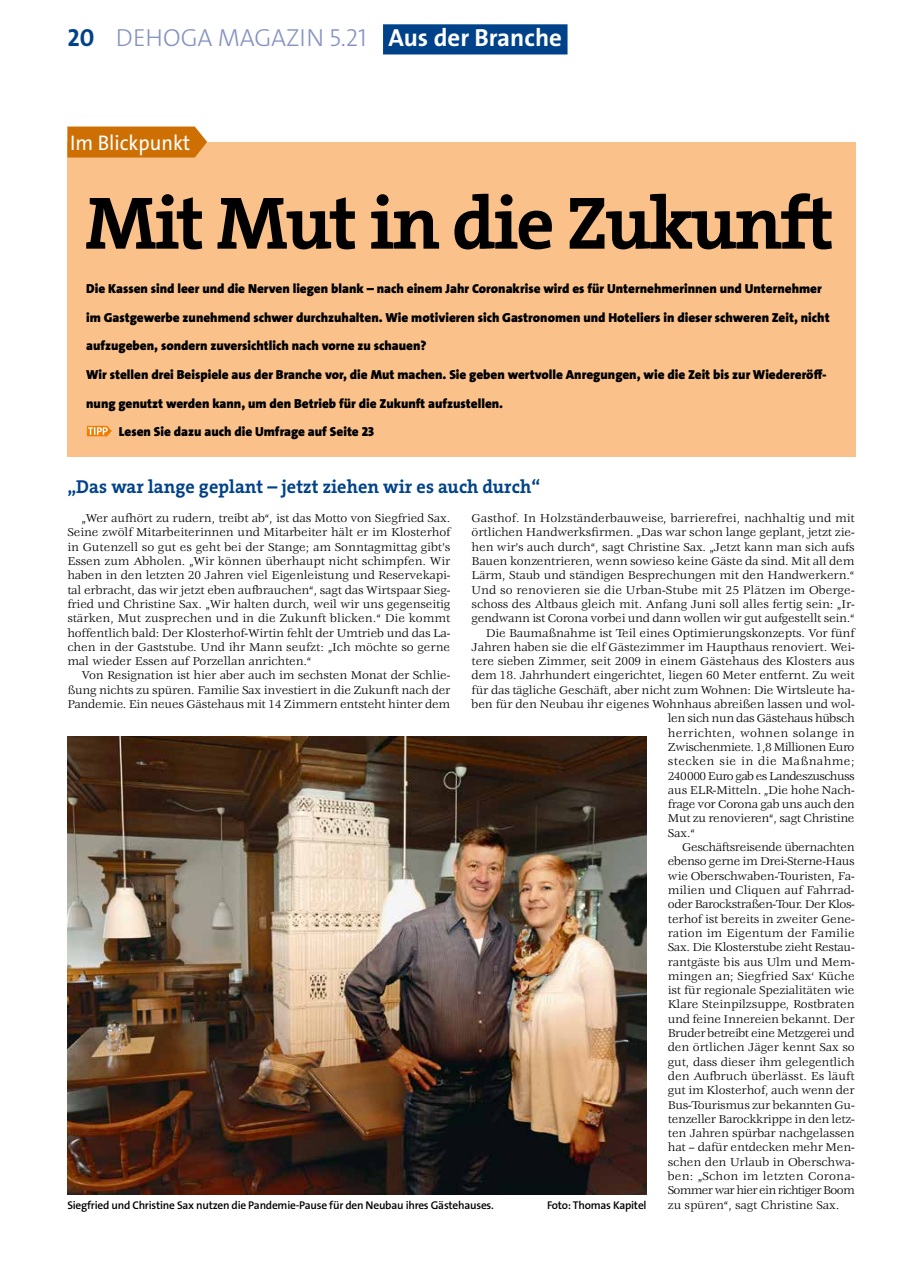
<style>
.page{position:relative;width:922px;height:1276px;background:#fff}
.page>*{position:absolute;margin:0;border:0;box-sizing:border-box;transform-origin:0 0}
.t1{font:700 75px "The Serif B W7";letter-spacing:-.03em;color:#000}
.t2{font:300 24.75px "The Sans Os F";color:#8693c2}
.t3{font:21.25px "The Sans Os F";color:#fff;scale:.95 1}
.t4{font:700 18.75px "The Serif B W7";letter-spacing:.005em;color:#004289}
.t5{font:900 13.12px "The Sans Os F";color:#000}
.t6{font:12.5px/14.2px "Veljovic Std";letter-spacing:-.01em;color:#000;text-align:justify}
.t7{font:12.5px "Veljovic Std";letter-spacing:-.035em;color:#000}
.t8{font:12.5px "Veljovic Std";letter-spacing:-.03em;color:#000}
.t9{font:12.5px "Veljovic Std";letter-spacing:-.045em;color:#000}
.t10{font:12.5px "Veljovic Std";letter-spacing:-.05em;color:#000}
.t11{font:12.5px "Veljovic Std";letter-spacing:.02em;color:#000}
.t12{font:12.5px "Veljovic Std";letter-spacing:.01em;color:#000}
.t13{font:12.5px "Veljovic Std";letter-spacing:.015em;color:#000}
.t14{font:12.5px "Veljovic Std";letter-spacing:.03em;color:#000}
.t15{font:600 11.25px "The Sans Os F";letter-spacing:-.02em;color:#000}
.s1{font-weight:700;color:#004289}
.s2{font-weight:700;color:#fff}
</style>
<div class="page">
<div style="left:67px;top:142px;width:788px;height:314px;background:#fac28a"></div>
<div style="left:67px;top:127px;width:140px;height:30px;background:#cd6f03"></div>
<img style="left:67px;top:736px;width:579px;height:458px">
<svg style="left:87px;top:426px;width:25px;height:10px"></svg>
<div style="left:383px;top:24px;width:184px;height:30px;background:#004289"></div>
<h2 class="t2" style="left:67px;top:22px;width:496px"><span class="s1">20</span> DEHOGA MAGAZIN 5.21 <span class="s2">Aus der Branche</span></h2>
<h3 class="t3" style="left:70px;top:129px;width:128px">Im Blickpunkt</h3>
<h1 class="t1" style="left:85px;top:174px;width:750px">Mit Mut in die Zukunft</h1>
<p class="t5" style="left:86px;top:280px;width:737px">Die Kassen sind leer und die Nerven liegen blank – nach einem Jahr Coronakrise wird es für Unternehmerinnen und Unternehmer</p>
<p class="t5" style="left:86px;top:309px;width:744px">im Gastgewerbe zunehmend schwer durchzuhalten. Wie motivieren sich Gastronomen und Hoteliers in dieser schweren Zeit, nicht</p>
<p class="t5" style="left:86px;top:338px;width:342px">aufzugeben, sondern zuversichtlich nach vorne zu schauen?</p>
<p class="t5" style="left:86px;top:366px;width:741px">Wir stellen drei Beispiele aus der Branche vor, die Mut machen. Sie geben wertvolle Anregungen, wie die Zeit bis zur Wiedereröff-</p>
<p class="t5" style="left:86px;top:395px;width:418px">nung genutzt werden kann, um den Betrieb für die Zukunft aufzustellen.</p>
<p class="t5" style="left:119px;top:423px;width:257px">Lesen Sie dazu auch die Umfrage auf Seite 23</p>
<h3 class="t4" style="left:67px;top:474px;width:474px">„Das war lange geplant – jetzt ziehen wir es auch durch“</h3>
<p class="t6" style="left:67px;top:512px;width:384px;text-indent:14px">„Wer aufhört zu rudern, treibt ab“, ist das Motto von Siegfried Sax.<br>Seine zwölf Mitarbeiterinnen und Mitarbeiter hält er im Klosterhof in Gutenzell so gut es geht bei der Stange; am Sonntagmittag gibt’s Essen zum Abholen. „Wir können überhaupt nicht schimpfen. Wir haben in den letzten 20 Jahren viel Eigenleistung und Reservekapi&shy;tal erbracht, das wir jetzt eben aufbrauchen“, sagt das Wirtspaar Sieg&shy;fried und Christine Sax. „Wir halten durch, weil wir uns gegenseitig stärken, Mut zusprechen und in die Zukunft blicken.“ Die kommt hoffentlich bald: Der Klosterhof-Wirtin fehlt der Umtrieb und das La&shy;chen in der Gaststube. Und ihr Mann seufzt: „Ich möchte so gerne mal wieder Essen auf Porzellan anrichten.“</p>
<p class="t6" style="left:67px;top:669px;width:384px;text-indent:14px">Von Resignation ist hier aber auch im sechsten Monat der Schlie&shy;ßung nichts zu spüren. Familie Sax investiert in die Zukunft nach der Pandemie. Ein neues Gästehaus mit 14 Zimmern entsteht hinter dem</p>
<p class="t6" style="left:471px;top:512px;width:384px">Gasthof. In Holzständerbauweise, barrierefrei, nachhaltig und mit</p>
<p class="t6" style="left:471px;top:526px;width:384px">örtlichen Handwerksfirmen. „Das war schon lange geplant, jetzt zie-</p>
<p class="t6" style="left:471px;top:540px;width:384px">hen wir’s auch durch“, sagt Christine Sax. „Jetzt kann man sich aufs</p>
<p class="t6" style="left:471px;top:554px;width:384px">Bauen konzentrieren, wenn sowieso keine Gäste da sind. Mit all dem</p>
<p class="t6" style="left:471px;top:569px;width:384px">Lärm, Staub und ständigen Besprechungen mit den Handwerkern.“</p>
<p class="t6" style="left:471px;top:583px;width:384px">Und so renovieren sie die Urban-Stube mit 25 Plätzen im Oberge-</p>
<p class="t6" style="left:471px;top:597px;width:384px">schoss des Altbaus gleich mit. Anfang Juni soll alles fertig sein: „Ir-</p>
<p class="t6" style="left:471px;top:612px;width:384px">gendwann ist Corona vorbei und dann wollen wir gut aufgestellt sein.“</p>
<p class="t6" style="left:485px;top:626px;width:370px">Die Baumaßnahme ist Teil eines Optimierungskonzepts. Vor fünf</p>
<p class="t6" style="left:471px;top:640px;width:384px">Jahren haben sie die elf Gästezimmer im Haupthaus renoviert. Wei-</p>
<p class="t6" style="left:471px;top:655px;width:384px">tere sieben Zimmer, seit 2009 in einem Gästehaus des Klosters aus</p>
<p class="t6" style="left:471px;top:669px;width:384px">dem 18. Jahrhundert eingerichtet, liegen 60 Meter entfernt. Zu weit</p>
<p class="t6" style="left:471px;top:683px;width:384px">für das tägliche Geschäft, aber nicht zum Wohnen: Die Wirtsleute ha-</p>
<p class="t6" style="left:471px;top:697px;width:384px">ben für den Neubau ihr eigenes Wohnhaus abreißen lassen und wol-</p>
<p class="t8" style="left:667px;top:711px;width:188px">len sich nun das Gästehaus hübsch</p>
<p class="t11" style="left:667px;top:726px;width:188px">herrichten, wohnen solange in</p>
<p class="t7" style="left:667px;top:740px;width:188px">Zwischenmiete. 1,8 Millionen Euro</p>
<p class="t14" style="left:667px;top:754px;width:188px">stecken sie in die Maßnahme;</p>
<p class="t9" style="left:667px;top:769px;width:188px">240000 Euro gab es Landeszuschuss</p>
<p class="t6" style="left:667px;top:783px;width:188px">aus ELR-Mitteln. „Die hohe Nach-</p>
<p class="t6" style="left:667px;top:797px;width:188px">frage vor Corona gab uns auch den</p>
<p class="t6" style="left:667px;top:812px;width:188px">Mut zu renovieren“, sagt Christine</p>
<p class="t6" style="left:667px;top:826px;width:29px">Sax.“</p>
<p class="t6" style="left:681px;top:840px;width:174px">Geschäftsreisende übernachten</p>
<p class="t6" style="left:667px;top:855px;width:188px">ebenso gerne im Drei-Sterne-Haus</p>
<p class="t6" style="left:667px;top:869px;width:188px">wie Oberschwaben-Touristen, Fa-</p>
<p class="t6" style="left:667px;top:883px;width:188px">milien und Cliquen auf Fahrrad-</p>
<p class="t8" style="left:667px;top:897px;width:188px">oder Barockstraßen-Tour. Der Klos-</p>
<p class="t6" style="left:667px;top:912px;width:188px">terhof ist bereits in zweiter Gene-</p>
<p class="t12" style="left:667px;top:926px;width:188px">ration im Eigentum der Familie</p>
<p class="t6" style="left:667px;top:940px;width:188px">Sax. Die Klosterstube zieht Restau-</p>
<p class="t6" style="left:667px;top:955px;width:188px">rantgäste bis aus Ulm und Mem-</p>
<p class="t6" style="left:667px;top:969px;width:188px">mingen an; Siegfried Sax‘ Küche</p>
<p class="t6" style="left:667px;top:983px;width:188px">ist für regionale Spezialitäten wie</p>
<p class="t6" style="left:667px;top:998px;width:188px">Klare Steinpilzsuppe, Rostbraten</p>
<p class="t6" style="left:667px;top:1012px;width:188px">und feine Innereien bekannt. Der</p>
<p class="t7" style="left:667px;top:1026px;width:188px">Bruder betreibt eine Metzgerei und</p>
<p class="t6" style="left:667px;top:1041px;width:188px">den örtlichen Jäger kennt Sax so</p>
<p class="t6" style="left:667px;top:1055px;width:188px">gut, dass dieser ihm gelegentlich</p>
<p class="t6" style="left:667px;top:1069px;width:188px">den Aufbruch überlässt. Es läuft</p>
<p class="t6" style="left:667px;top:1083px;width:188px">gut im Klosterhof, auch wenn der</p>
<p class="t6" style="left:667px;top:1098px;width:188px">Bus-Tourismus zur bekannten Gu-</p>
<p class="t6" style="left:667px;top:1112px;width:188px">tenzeller Barockkrippe in den letz-</p>
<p class="t6" style="left:667px;top:1126px;width:188px">ten Jahren spürbar nachgelassen</p>
<p class="t6" style="left:667px;top:1141px;width:188px">hat – dafür entdecken mehr Men-</p>
<p class="t6" style="left:667px;top:1155px;width:188px">schen den Urlaub in Oberschwa-</p>
<p class="t13" style="left:667px;top:1169px;width:188px">ben: „Schon im letzten Corona-</p>
<p class="t10" style="left:667px;top:1183px;width:188px">Sommer war hier ein richtiger Boom</p>
<p class="t6" style="left:667px;top:1198px;width:173px">zu spüren“, sagt Christine Sax.</p>
<p class="t15" style="left:67px;top:1197px;width:428px">Siegfried und Christine Sax nutzen die Pandemie-Pause für den Neubau ihres Gästehauses.</p>
<p class="t15" style="left:547px;top:1197px;width:101px">Foto: Thomas Kapitel</p>
</div>
